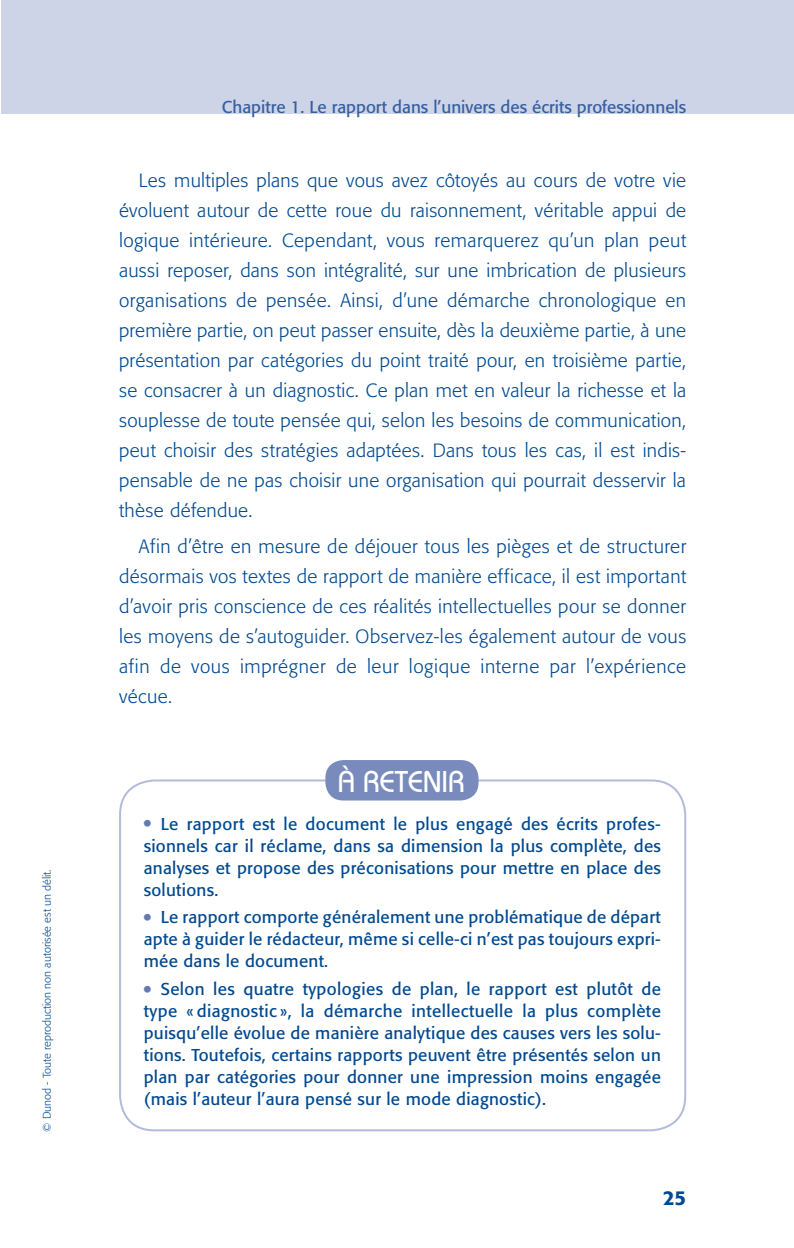
<style>
.page{position:relative;width:794px;height:1248px;background:#fff}
.page>*{position:absolute;margin:0;border:0;box-sizing:border-box;transform-origin:0 0}
.t1{font:500 30px "Bauhaus";color:#fff}
.t2{font:500 20px "Formata";color:#014990}
.t3{font:300 19px/30px "Formata";letter-spacing:.025em;color:#014990;text-align:justify}
.t4{font:17px/22px "Formata";letter-spacing:.015em;color:#014990;text-align:justify}
.t5{font:17px "Formata";color:#365fa0}
.t6{font:300 11px "Formata";color:#014990}
.s1{font-weight:700;font-size:22px;color:#637bb2}
</style>
<div class="page">
<div style="left:1px;top:0;width:793px;height:113px;background:#ced4e8"></div>
<div style="left:119px;top:779px;width:567px;height:352px;border:2px solid #b2bbd9;border-radius:34px"></div>
<div style="left:325px;top:760px;width:153px;height:40px;background:#788bbc;border-radius:18px"></div>
<p class="t6" style="left:42px;top:1131px;width:264px;rotate:-90deg">© Dunod - Toute reproduction non autorisée est un délit.</p>
<p class="t5" style="left:222px;top:100px;width:466px">Chapitre 1. Le rapport dans l’univers des écrits professionnels</p>
<p class="t3" style="left:119px;top:167px;width:568px;text-indent:20px">Les multiples plans que vous avez côtoyés au cours de votre vie évoluent autour de cette roue du raisonnement, véritable appui de logique intérieure. Cependant, vous remarquerez qu’un plan peut aussi reposer, dans son intégralité, sur une imbrication de plusieurs organisations de pensée. Ainsi, d’une démarche chronologique en première partie, on peut passer ensuite, dès la deuxième partie, à une présentation par catégories du point traité pour, en troisième partie, se consacrer à un diagnostic. Ce plan met en valeur la richesse et la souplesse de toute pensée qui, selon les besoins de communication, peut choisir des stratégies adaptées. Dans tous les cas, il est indis&shy;pensable de ne pas choisir une organisation qui pourrait desservir la thèse défendue.</p>
<p class="t3" style="left:119px;top:532px;width:568px;text-indent:20px">Afin d’être en mesure de déjouer tous les pièges et de structurer désormais vos textes de rapport de manière efficace, il est important d’avoir pris conscience de ces réalités intellectuelles pour se donner les moyens de s’autoguider. Observez- les également autour de vous afin de vous imprégner de leur logique interne par l’expérience vécue.</p>
<h1 class="t1" style="left:338px;top:771px;width:128px">À RETENIR</h1>
<p class="t4" style="left:144px;top:814px;width:519px"><span class="s1">•</span> Le rapport est le document le plus engagé des écrits profes&shy;sionnels car il réclame, dans sa dimension la plus complète, des analyses et propose des préconisations pour mettre en place des solutions.</p>
<p class="t4" style="left:144px;top:907px;width:518px"><span class="s1">•</span> Le rapport comporte généralement une problématique de départ apte à guider le rédacteur, même si celle- ci n’est pas toujours expri&shy;mée dans le document.</p>
<p class="t4" style="left:144px;top:979px;width:519px"><span class="s1">•</span> Selon les quatre typologies de plan, le rapport est plutôt de type « diagnostic », la démarche intellectuelle la plus complète puisqu’elle évolue de manière analytique des causes vers les solu&shy;tions. Toutefois, certains rapports peuvent être présentés selon un plan par catégories pour donner une impression moins engagée (mais l’auteur l’aura pensé sur le mode diagnostic).</p>
<p class="t2" style="left:663px;top:1189px;width:25px">25</p>
</div>
